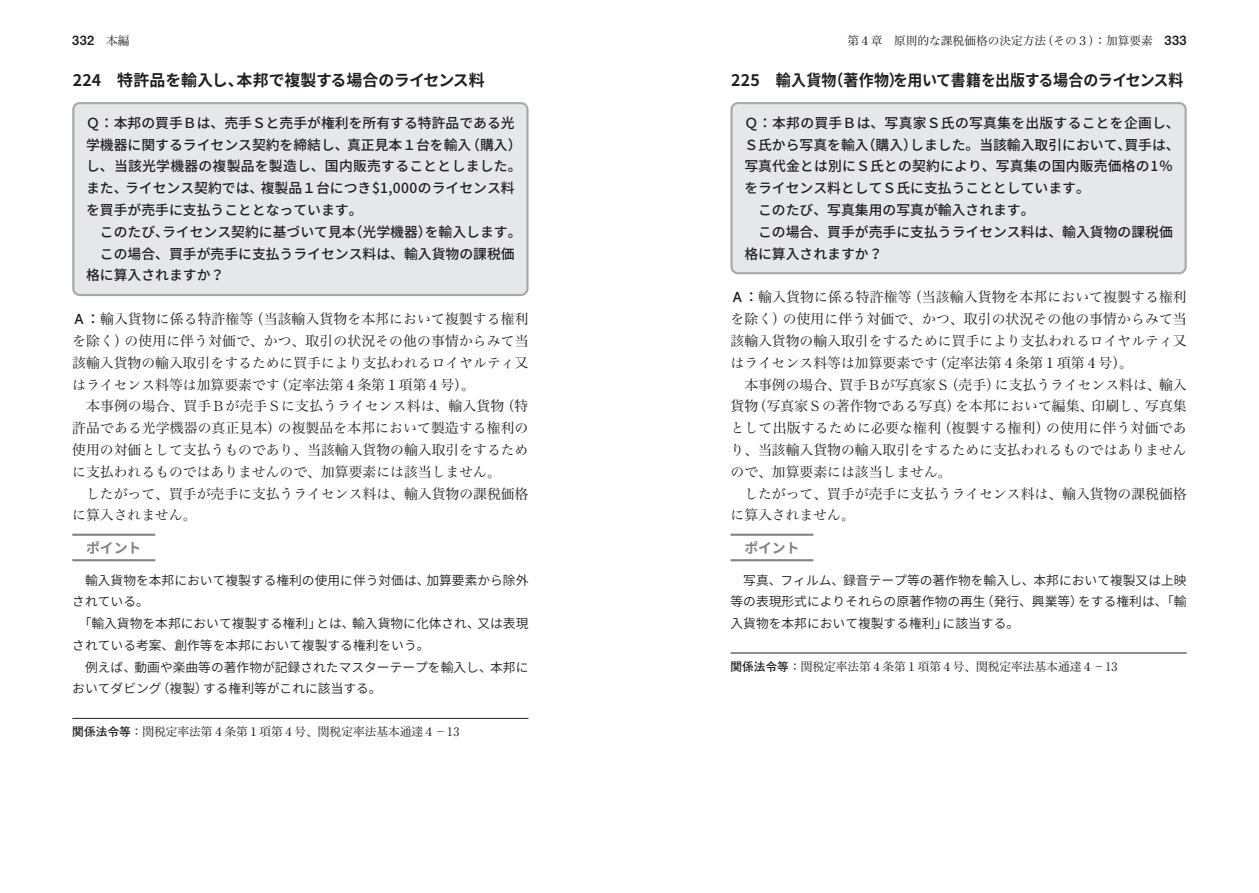
<style>
.page{position:relative;width:1259px;height:893px;background:#fff}
.page>*{position:absolute;margin:0;border:0;box-sizing:border-box;transform-origin:0 0}
.評_タイトル{font:700 15.9px "Gen Shin Gothic";letter-spacing:-.01em;color:#231f20}
.M本文13Q__0{font:13.8px/21.8px "Hira Min Pro N W3";color:#231f20;text-align:justify}
.問13Q__0{font:500 13.8px/21.8px "Gen Shin Gothic";color:#231f20}
.評_ポイント{font:700 13.8px "Gen Shin Gothic";color:#808285}
.G本文12Q__0{font:12.75px/21.8px "Gen Shin Gothic";color:#231f20}
.柱_左{font:12.75px "Midashi Go Pro MB31";color:#231f20}
.評_関係法令{font:11.7px "Hira Min Pro N W3";color:#231f20}
.柱_右{font:11.7px "Hira Min Pro N W3";color:#231f20}
.s1{font-family:"Hira Min Pro N W3";font-size:11.7px}
.s2{font-family:"Ryumin Pro"}
.s3{font-family:"Midashi Go Pro MB31";font-size:12.75px}
.s4{font-family:"Futo Go B101 Pro";font-weight:700}
.s5{font-family:"Koz Go Pro";font-weight:500}
</style>
<div class="page">
<div style="left:72px;top:103px;width:456px;height:192px;background:#e6e7e9;border-radius:6px"></div>
<div style="left:72px;top:102px;width:456px;height:194px;border:2px solid #a8a9ad;border-radius:6px"></div>
<hr style="left:72px;top:534px;width:83px;height:2px;background:#808285">
<hr style="left:72px;top:559px;width:83px;height:2px;background:#808285">
<hr style="left:72px;top:718px;width:456px;height:1px;background:#231f20">
<div style="left:730px;top:103px;width:456px;height:170px;background:#e6e7e9;border-radius:6px"></div>
<div style="left:730px;top:102px;width:456px;height:172px;border:2px solid #a8a9ad;border-radius:6px"></div>
<hr style="left:730px;top:534px;width:83px;height:2px;background:#808285">
<hr style="left:730px;top:559px;width:83px;height:2px;background:#808285">
<hr style="left:730px;top:653px;width:456px;height:1px;background:#231f20">
<p class="柱_左" style="left:72px;top:30px;width:59px">332<span class="s1">　本編</span></p>
<p class="柱_右" style="left:847px;top:30px;width:341px">第<span class="s2">４</span>章　原則的な課税価格の決定方法（その<span class="s2">３</span>）：加算要素　<span class="s3">333</span></p>
<p class="評_タイトル" style="left:73px;top:68px;width:413px">224　特許品を輸入し、本邦で複製する場合のライセンス料</p>
<p class="問13Q__0" style="left:86px;top:112px;width:437px">Ｑ：本邦の買手Ｂは、売手Ｓと売手が権利を所有する特許品である光学機器に関するライセンス契約を締結し、真正見本１台を輸入（購入）し、当該光学機器の複製品を製造し、国内販売することとしました。また、ライセンス契約では、複製品１台につき$1,000のライセンス料を買手が売手に支払うこととなっています。</p>
<p class="問13Q__0" style="left:100px;top:221px;width:423px">このたび、ライセンス契約に基づいて見本（光学機器）を輸入します。</p>
<p class="問13Q__0" style="left:86px;top:242px;width:430px;text-indent:14px">この場合、買手が売手に支払うライセンス料は、輸入貨物の課税価格に算入されますか？</p>
<p class="M本文13Q__0" style="left:72px;top:307px;width:458px"><span class="s4">Ａ</span><span class="s5">：</span>輸入貨物に係る特許権等（当該輸入貨物を本邦において複製する権利を除く）の使用に伴う対価で、かつ、取引の状況その他の事情からみて当該輸入貨物の輸入取引をするために買手により支払われるロイヤルティ又はライセンス料等は加算要素です（定率法第<span class="s2">４</span>条第<span class="s2">１</span>項第<span class="s2">４</span>号）。</p>
<p class="M本文13Q__0" style="left:72px;top:394px;width:458px;text-indent:14px">本事例の場合、買手<span class="s2">Ｂ</span>が売手<span class="s2">Ｓ</span>に支払うライセンス料は、輸入貨物（特許品である光学機器の真正見本）の複製品を本邦において製造する権利の使用の対価として支払うものであり、当該輸入貨物の輸入取引をするために支払われるものではありませんので、加算要素には該当しません。</p>
<p class="M本文13Q__0" style="left:72px;top:481px;width:458px;text-indent:14px">したがって、買手が売手に支払うライセンス料は、輸入貨物の課税価格に算入されません。</p>
<p class="評_ポイント" style="left:72px;top:537px;width:84px">　ポイント　</p>
<p class="G本文12Q__0" style="left:72px;top:569px;width:458px;text-indent:13px">輸入貨物を本邦において複製する権利の使用に伴う対価は、加算要素から除外されている。</p>
<p class="G本文12Q__0" style="left:72px;top:613px;width:458px;text-indent:6px">「輸入貨物を本邦において複製する権利」とは、輸入貨物に化体され、又は表現されている考案、創作等を本邦において複製する権利をいう。</p>
<p class="G本文12Q__0" style="left:72px;top:656px;width:458px;text-indent:13px">例えば、動画や楽曲等の著作物が記録されたマスターテープを輸入し、本邦においてダビング（複製）する権利等がこれに該当する。</p>
<p class="評_関係法令" style="left:72px;top:722px;width:388px"><span class="s4">関係法令等</span>：関税定率法第<span class="s2">４</span>条第<span class="s2">１</span>項第<span class="s2">４</span>号、関税定率法基本通達<span class="s2">４－13</span></p>
<p class="評_タイトル" style="left:731px;top:68px;width:454px">225　輸入貨物（著作物）を用いて書籍を出版する場合のライセンス料</p>
<p class="問13Q__0" style="left:744px;top:112px;width:437px">Ｑ：本邦の買手Ｂは、写真家Ｓ氏の写真集を出版することを企画し、Ｓ氏から写真を輸入（購入）しました。当該輸入取引において、買手は、写真代金とは別にＳ氏との契約により、写真集の国内販売価格の1％をライセンス料としてＳ氏に支払うこととしています。</p>
<p class="問13Q__0" style="left:758px;top:199px;width:278px">このたび、写真集用の写真が輸入されます。</p>
<p class="問13Q__0" style="left:744px;top:221px;width:430px;text-indent:14px">この場合、買手が売手に支払うライセンス料は、輸入貨物の課税価格に算入されますか？</p>
<p class="M本文13Q__0" style="left:730px;top:285px;width:458px"><span class="s4">Ａ</span><span class="s5">：</span>輸入貨物に係る特許権等（当該輸入貨物を本邦において複製する権利を除く）の使用に伴う対価で、かつ、取引の状況その他の事情からみて当該輸入貨物の輸入取引をするために買手により支払われるロイヤルティ又はライセンス料等は加算要素です（定率法第<span class="s2">４</span>条第<span class="s2">１</span>項第<span class="s2">４</span>号）。</p>
<p class="M本文13Q__0" style="left:730px;top:372px;width:458px;text-indent:14px">本事例の場合、買手<span class="s2">Ｂ</span>が写真家<span class="s2">Ｓ</span>（売手）に支払うライセンス料は、輸入貨物（写真家<span class="s2">Ｓ</span>の著作物である写真）を本邦において編集、印刷し、写真集として出版するために必要な権利（複製する権利）の使用に伴う対価であり、当該輸入貨物の輸入取引をするために支払われるものではありませんので、加算要素には該当しません。</p>
<p class="M本文13Q__0" style="left:730px;top:481px;width:458px;text-indent:14px">したがって、買手が売手に支払うライセンス料は、輸入貨物の課税価格に算入されません。</p>
<p class="評_ポイント" style="left:730px;top:537px;width:84px">　ポイント　</p>
<p class="G本文12Q__0" style="left:730px;top:569px;width:458px;text-align:justify;text-indent:13px">写真、フィルム、録音テープ等の著作物を輸入し、本邦において複製又は上映等の表現形式によりそれらの原著作物の再生（発行、興業等）をする権利は、「輸入貨物を本邦において複製する権利」に該当する。</p>
<p class="評_関係法令" style="left:730px;top:657px;width:388px"><span class="s4">関係法令等</span>：関税定率法第<span class="s2">４</span>条第<span class="s2">１</span>項第<span class="s2">４</span>号、関税定率法基本通達<span class="s2">４－13</span></p>
</div>
